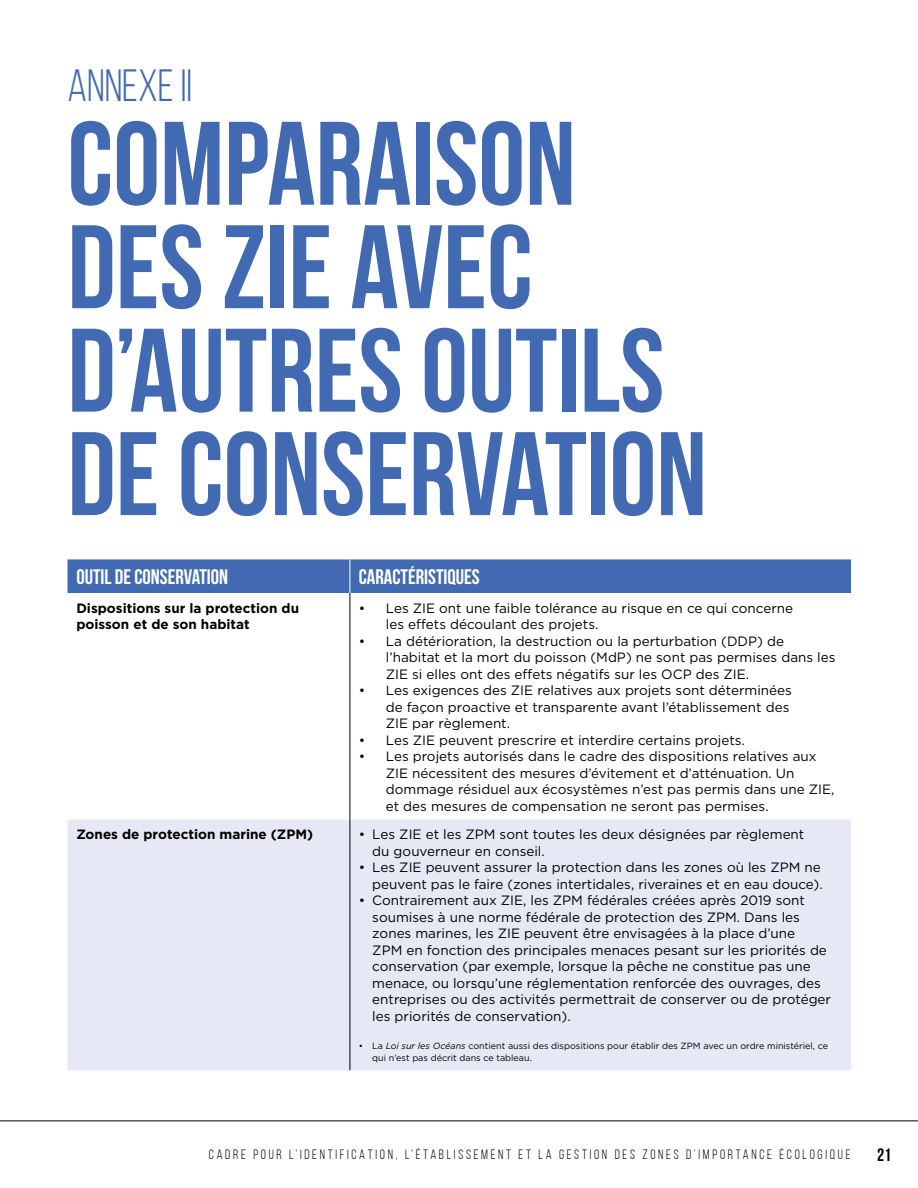
<style>
.page{position:relative;width:918px;height:1188px;background:#fff}
.page>*{position:absolute;margin:0;border:0;box-sizing:border-box;transform-origin:0 0}
.t1{font:700 118.5px/103.5px "Bebas Neue";color:#416ab3}
.t2{font:45px "Bebas Neue";color:#416ab3}
.t3{font:700 21px "Bebas Neue";color:#fff}
.t4{font:700 18px "Bebas Neue";color:#000}
.t5{font:13.5px/16.5px "Gotham";color:#000}
.t6{font:13.5px "Bebas Neue";letter-spacing:.2em;color:#000}
.t7{font:700 13.5px/16.5px "Gotham";color:#000}
.t8{font:9px/12px "Gotham";color:#000}
.s1{font-style:italic}
</style>
<div class="page">
<hr style="left:0;top:1120px;width:918px;height:1px;background:#000">
<div style="left:68px;top:559px;width:783px;height:34px;background:#416ab3"></div>
<div style="left:68px;top:820px;width:783px;height:250px;background:#e6e8f5"></div>
<hr style="left:350px;top:559px;width:1px;height:34px;background:#fff">
<hr style="left:350px;top:593px;width:1px;height:227px;background:#000">
<hr style="left:350px;top:820px;width:1px;height:250px;background:#000">
<h2 class="t2" style="left:68px;top:62px;width:126px">ANNEXE II</h2>
<h2 class="t1" style="left:68px;top:111px;width:641px">COMPARAISON<br>DES ZIE AVEC<br>D’AUTRES OUTILS<br>DE CONSERVATION</h2>
<p class="t3" style="left:76px;top:565px;width:153px">OUTIL DE CONSERVATION</p>
<p class="t3" style="left:359px;top:565px;width:122px">CARACTÉRISTIQUES</p>
<p class="t7" style="left:76px;top:599px;width:224px">Dispositions sur la protection du poisson et de son habitat</p>
<p class="t7" style="left:76px;top:826px;width:238px">Zones de protection marine (ZPM)</p>
<p class="t5" style="left:386px;top:599px;width:409px;text-indent:-27px">• Les ZIE ont une faible tolérance au risque en ce qui concerne les efets découlant des projets.</p>
<p class="t5" style="left:386px;top:632px;width:451px;text-indent:-27px">• La détérioration, la destruction ou la perturbation (DDP) de l’habitat et la mort du poisson (MdP) ne sont pas permises dans les<br>ZIE si elles ont des efets négatifs sur les OCP des ZIE.</p>
<p class="t5" style="left:386px;top:682px;width:408px;text-indent:-27px">• Les exigences des ZIE relatives aux projets sont déterminées de façon proactive et transparente avant l’établissement des<br>ZIE par règlement.</p>
<p class="t5" style="left:359px;top:731px;width:388px">• Les ZIE peuvent prescrire et interdire certains projets.</p>
<p class="t5" style="left:386px;top:748px;width:450px;text-indent:-27px">• Les projets autorisés dans le cadre des dispositions relatives aux ZIE nécessitent des mesures d’évitement et d’atténuation. Un dommage résiduel aux écosystèmes n’est pas permis dans une ZIE, et des mesures de compensation ne seront pas permises.</p>
<p class="t5" style="left:372px;top:826px;width:434px;text-indent:-14px">• Les ZIE et les ZPM sont toutes les deux désignées par règlement du gouverneur en conseil.</p>
<p class="t5" style="left:359px;top:859px;width:465px;text-align:right">• Les ZIE peuvent assurer la protection dans les zones où les ZPM ne peuvent pas le faire (zones intertidales, riveraines et en eau douce).</p>
<p class="t5" style="left:372px;top:892px;width:460px;text-indent:-14px">• Contrairement aux ZIE, les ZPM fédérales créées après 2019 sont soumises à une norme fédérale de protection des ZPM. Dans les zones marines, les ZIE peuvent être envisagées à la place d’une<br>ZPM en fonction des principales menaces pesant sur les priorités de conservation (par exemple, lorsque la pêche ne constitue pas une menace, ou lorsqu’une réglementation renforcée des ouvrages, des entreprises ou des activités permettrait de conserver ou de protéger les priorités de conservation).</p>
<p class="t8" style="left:372px;top:1040px;width:457px;text-indent:-14px">• La <span class="s1">Loi sur les Océans</span> contient aussi des dispositions pour établir des ZPM avec un ordre ministériel, ce qui n’est pas décrit dans ce tableau.</p>
<p class="t6" style="left:209px;top:1147px;width:643px">CADRE POUR L’IDENTIFICATION, L’ÉTABLISSEMENT ET LA GESTION DES ZONES D’IMPORTANCE ÉCOLOGIQUE</p>
<h3 class="t4" style="left:877px;top:1145px;width:16px">21</h3>
</div>
